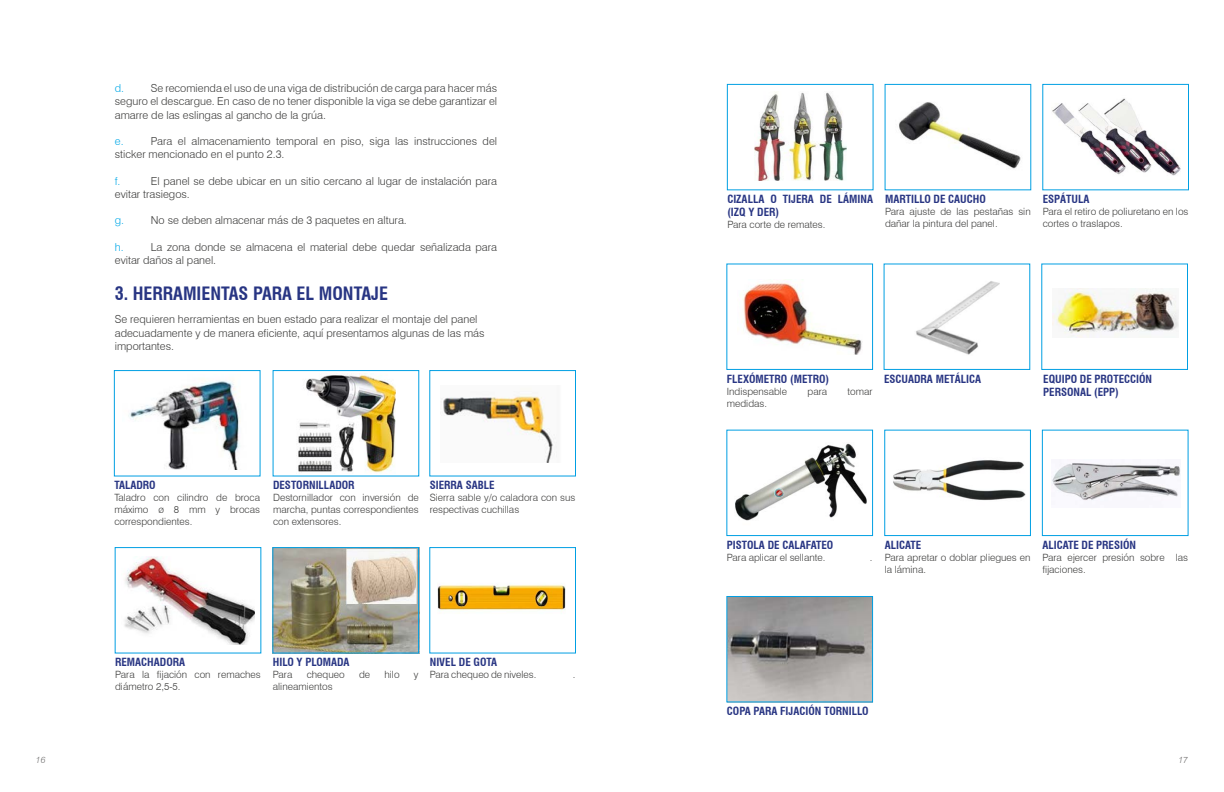
<style>
.page{position:relative;width:1224px;height:792px;background:#fff}
.page>*{position:absolute;margin:0;border:0;box-sizing:border-box;transform-origin:0 0}
.t1{font:700 condensed 18px "Swiss 721 BT";color:#283583}
.t2{font:300 11px/13.2px "Swiss 721 BT";color:#3c3c3b}
.t3{font:700 condensed 11px/13.2px "Swiss 721 BT";color:#283583}
.t4{font:300 11px "Swiss 721 BT";color:#00a8e7}
.t5{font:300 10px/12px "Swiss 721 BT";color:#3c3c3b}
.t6{font:italic 300 9px "Swiss 721 BT";color:#706f6f}
</style>
<div class="page">
<img style="left:728px;top:598px;width:143px;height:102px">
<img style="left:274px;top:549px;width:143px;height:103px">
<div style="left:272px;top:547px;width:147px;height:107px;border:1px solid #009fe3"></div>
<div style="left:1042px;top:84px;width:147px;height:106px;border:1px solid #009fe3"></div>
<div style="left:884px;top:430px;width:147px;height:106px;border:1px solid #009fe3"></div>
<div style="left:727px;top:84px;width:147px;height:106px;border:1px solid #009fe3"></div>
<div style="left:429px;top:547px;width:147px;height:107px;border:1px solid #009fe3"></div>
<div style="left:726px;top:430px;width:147px;height:106px;border:1px solid #009fe3"></div>
<div style="left:726px;top:596px;width:147px;height:106px;border:1px solid #009fe3"></div>
<div style="left:1042px;top:430px;width:147px;height:106px;border:1px solid #009fe3"></div>
<img style="left:124px;top:557px;width:131px;height:87px">
<img style="left:755px;top:92px;width:91px;height:89px">
<img style="left:899px;top:102px;width:122px;height:67px">
<img style="left:437px;top:584px;width:128px;height:27px">
<img style="left:1052px;top:98px;width:128px;height:78px">
<img style="left:735px;top:443px;width:132px;height:78px">
<img style="left:1052px;top:463px;width:128px;height:38px">
<img style="left:893px;top:460px;width:133px;height:41px">
<div style="left:429px;top:370px;width:147px;height:107px;border:1px solid #009fe3"></div>
<div style="left:114px;top:370px;width:147px;height:107px;border:1px solid #009fe3"></div>
<div style="left:726px;top:263px;width:147px;height:107px;border:1px solid #009fe3"></div>
<div style="left:1041px;top:263px;width:147px;height:107px;border:1px solid #009fe3"></div>
<img style="left:298px;top:375px;width:98px;height:98px">
<img style="left:743px;top:279px;width:119px;height:75px">
<img style="left:128px;top:379px;width:112px;height:91px">
<img style="left:441px;top:395px;width:116px;height:67px">
<img style="left:916px;top:281px;width:84px;height:74px">
<img style="left:1052px;top:288px;width:127px;height:49px">
<p class="t2" style="left:115px;top:82px;width:384px;text-align:justify;text-indent:36px">Se recomienda el uso de una viga de distribución de carga para hacer más seguro el descargue. En caso de no tener disponible la viga se debe garantizar el amarre de las eslingas al gancho de la grúa.</p>
<p class="t4" style="left:115px;top:134px;width:10px">e.</p>
<p class="t4" style="left:115px;top:82px;width:11px">d.</p>
<p class="t2" style="left:115px;top:134px;width:384px;text-indent:36px">Para el almacenamiento temporal en piso, siga las instrucciones del sticker mencionado en el punto 2.3.</p>
<p class="t4" style="left:115px;top:174px;width:7px">f.</p>
<p class="t2" style="left:115px;top:174px;width:384px;text-indent:36px">El panel se debe ubicar en un sitio cercano al lugar de instalación para evitar trasiegos.</p>
<p class="t4" style="left:115px;top:214px;width:11px">g.</p>
<p class="t2" style="left:151px;top:214px;width:257px">No se deben almacenar más de 3 paquetes en altura.</p>
<p class="t4" style="left:115px;top:240px;width:10px">h.</p>
<p class="t2" style="left:115px;top:240px;width:384px;text-indent:36px">La zona donde se almacena el material debe quedar señalizada para evitar daños al panel.</p>
<h1 class="t1" style="left:115px;top:283px;width:275px">3. HERRAMIENTAS PARA EL MONTAJE</h1>
<p class="t2" style="left:115px;top:313px;width:371px">Se requieren herramientas en buen estado para realizar el montaje del panel adecuadamente y de manera eficiente, aquí presentamos algunas de las más importantes.</p>
<p class="t3" style="left:114px;top:479px;width:43px">TALADRO</p>
<p class="t5" style="left:114px;top:492px;width:147px;text-align:justify">Taladro con cilindro de broca máximo ø 8 mm y brocas correspondientes.</p>
<p class="t3" style="left:273px;top:479px;width:83px">DESTORNILLADOR</p>
<p class="t5" style="left:273px;top:492px;width:147px;text-align:justify">Destornillador con inversión de marcha, puntas correspondientes con extensores.</p>
<p class="t3" style="left:430px;top:479px;width:66px">SIERRA SABLE</p>
<p class="t5" style="left:430px;top:492px;width:147px">Sierra sable y/o caladora con sus respectivas cuchillas</p>
<p class="t3" style="left:115px;top:656px;width:72px">REMACHADORA</p>
<p class="t5" style="left:115px;top:669px;width:147px">Para la fijación con remaches diámetro 2,5-5.</p>
<p class="t3" style="left:273px;top:656px;width:78px">HILO Y PLOMADA</p>
<p class="t5" style="left:273px;top:669px;width:21px">Para</p>
<p class="t5" style="left:307px;top:669px;width:39px">chequeo</p>
<p class="t5" style="left:359px;top:669px;width:13px">de</p>
<p class="t5" style="left:384px;top:669px;width:17px">hilo</p>
<p class="t5" style="left:414px;top:669px;width:6px">y</p>
<p class="t5" style="left:273px;top:681px;width:61px">alineamientos</p>
<p class="t3" style="left:430px;top:656px;width:69px">NIVEL DE GOTA</p>
<p class="t5" style="left:430px;top:669px;width:108px">Para chequeo de niveles.</p>
<p class="t5" style="left:573px;top:669px;width:4px">.</p>
<p class="t3" style="left:727px;top:193px;width:147px">CIZALLA O TIJERA DE LÁMINA (IZQ Y DER)</p>
<p class="t5" style="left:727px;top:219px;width:100px">Para corte de remates.</p>
<p class="t3" style="left:885px;top:193px;width:102px">MARTILLO DE CAUCHO</p>
<p class="t5" style="left:885px;top:206px;width:147px">Para ajuste de las pestañas sin dañar la pintura del panel.</p>
<p class="t3" style="left:1043px;top:193px;width:48px">ESPÁTULA</p>
<p class="t5" style="left:1043px;top:206px;width:147px">Para el retiro de poliuretano en los cortes o traslapos.</p>
<p class="t3" style="left:727px;top:372px;width:104px">FLEXÓMETRO (METRO)</p>
<p class="t5" style="left:727px;top:385px;width:62px">Indispensable</p>
<p class="t5" style="left:808px;top:385px;width:21px">para</p>
<p class="t5" style="left:848px;top:385px;width:27px">tomar</p>
<p class="t5" style="left:727px;top:397px;width:42px">medidas.</p>
<p class="t3" style="left:884px;top:372px;width:99px">ESCUADRA METÁLICA</p>
<p class="t3" style="left:1043px;top:372px;width:110px">EQUIPO DE PROTECCIÓN<br>PERSONAL (EPP)</p>
<p class="t3" style="left:727px;top:538px;width:108px">PISTOLA DE CALAFATEO</p>
<p class="t5" style="left:727px;top:551px;width:100px">Para aplicar el sellante.</p>
<p class="t5" style="left:870px;top:551px;width:4px">.</p>
<p class="t3" style="left:885px;top:538px;width:38px">ALICATE</p>
<p class="t5" style="left:885px;top:551px;width:147px">Para apretar o doblar pliegues en la lámina.</p>
<p class="t3" style="left:1042px;top:538px;width:95px">ALICATE DE PRESIÓN</p>
<p class="t5" style="left:1042px;top:551px;width:147px">Para ejercer presión sobre las fijaciones.</p>
<p class="t3" style="left:727px;top:705px;width:143px">COPA PARA FIJACIÓN TORNILLO</p>
<p class="t6" style="left:36px;top:754px;width:11px">16</p>
<p class="t6" style="left:1178px;top:754px;width:11px">17</p>
</div>
